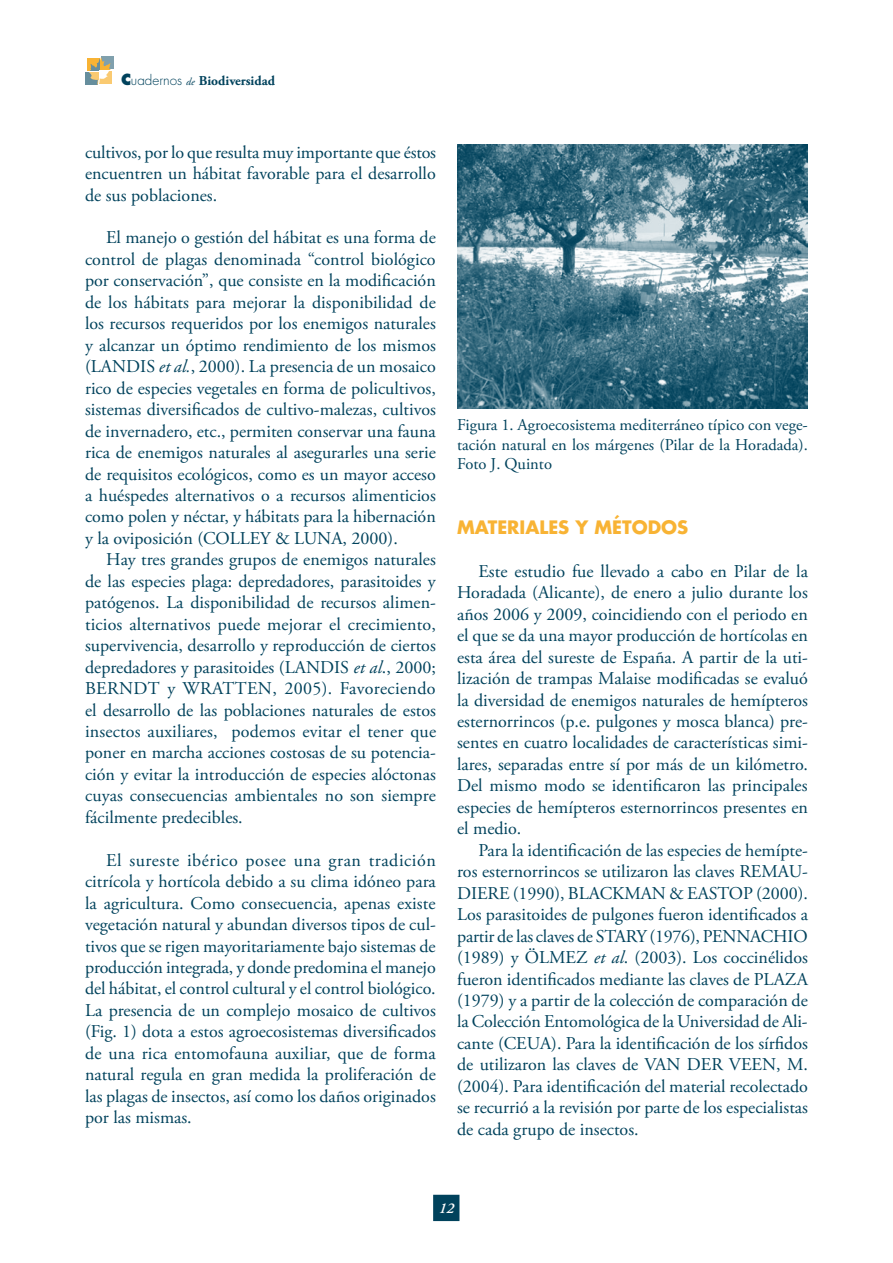
<style>
.page{position:relative;width:893px;height:1263px;background:#fff}
.page>*{position:absolute;margin:0;border:0;box-sizing:border-box;transform-origin:0 0}
.t1{font:18px/21.5px "Adobe Garamond Pro";color:#00425c;text-align:justify}
.t2{font:700 18px "Futura";color:#f8b334}
.t3{font:16.5px/19.8px "Adobe Garamond Pro";letter-spacing:-.005em;color:#00425c;text-align:justify}
.t4{font:italic 600 15px "Adobe Garamond Pro";color:#fff}
.t5{font:700 13.5px "Adobe Garamond Pro";color:#00425c}
.s1{font-family:"Futura";font-weight:800;font-size:15px}
.s2{font-family:"Futura";font-weight:300}
.s3{font-weight:400;font-style:italic;font-size:10.5px}
.s4{font-style:italic}
</style>
<div class="page">
<div style="left:87px;top:58px;width:13px;height:13px;background:#f8b334"></div>
<div style="left:101px;top:57px;width:13px;height:12px;background:#80a0ad"></div>
<div style="left:85px;top:72px;width:13px;height:13px;background:#668e9d"></div>
<div style="left:100px;top:71px;width:12px;height:12px;background:#faca71"></div>
<svg style="left:89px;top:57px;width:22px;height:28px"></svg>
<div style="left:433px;top:1195px;width:26px;height:26px;background:#00425c"></div>
<img style="left:457px;top:145px;width:351px;height:263px">
<p class="t5" style="left:121px;top:73px;width:155px"><span class="s1">C</span><span class="s2">uadernos</span> <span class="s3">de</span> Biodiversidad</p>
<p class="t1" style="left:85px;top:142px;width:353px">cultivos, por lo que resulta muy importante que éstos encuentren un hábitat favorable para el desarrollo de sus poblaciones.</p>
<p class="t1" style="left:85px;top:228px;width:352px;text-indent:21px">El manejo o gestión del hábitat es una forma de control de plagas denominada “control biológico por conservación”, que consiste en la modificación de los hábitats para mejorar la disponibilidad de los recursos requeridos por los enemigos naturales y alcanzar un óptimo rendimiento de los mismos (LANDIS <span class="s4">et al.</span>, 2000). La presencia de un mosaico rico de especies vegetales en forma de policultivos, sistemas diversificados de cultivo-malezas, cultivos de invernadero, etc., permiten conservar una fauna rica de enemigos naturales al asegurarles una serie de requisitos ecológicos, como es un mayor acceso a huéspedes alternativos o a recursos alimenticios como polen y néctar, y hábitats para la hibernación y la oviposición (COLLEY &amp; LUNA, 2000).</p>
<p class="t1" style="left:85px;top:549px;width:353px;text-indent:21px">Hay tres grandes grupos de enemigos naturales de las especies plaga: depredadores, parasitoides y patógenos. La disponibilidad de recursos alimen&shy;ticios alternativos puede mejorar el crecimiento, supervivencia, desarrollo y reproducción de ciertos depredadores y parasitoides (LANDIS <span class="s4">et al</span>., 2000; BERNDT y WRATTEN, 2005). Favoreciendo el desarrollo de las poblaciones naturales de estos insectos auxiliares, podemos evitar el tener que poner en marcha acciones costosas de su potencia&shy;ción y evitar la introducción de especies alóctonas cuyas consecuencias ambientales no son siempre fácilmente predecibles.</p>
<p class="t1" style="left:85px;top:850px;width:352px;text-indent:21px">El sureste ibérico posee una gran tradición citrícola y hortícola debido a su clima idóneo para la agricultura. Como consecuencia, apenas existe vegetación natural y abundan diversos tipos de cul&shy;tivos que se rigen mayoritariamente bajo sistemas de producción integrada, y donde predomina el manejo del hábitat, el control cultural y el control biológico.<br>La presencia de un complejo mosaico de cultivos (Fig. 1) dota a estos agroecosistemas diversificados de una rica entomofauna auxiliar, que de forma natural regula en gran medida la proliferación de las plagas de insectos, así como los daños originados por las mismas.</p>
<p class="t3" style="left:457px;top:415px;width:352px">Figura 1. Agroecosistema mediterráneo típico con vege&shy;tación natural en los márgenes (Pilar de la Horadada).<br>Foto J. Quinto</p>
<p class="t2" style="left:457px;top:515px;width:233px">MATERIALES Y MÉTODOS</p>
<p class="t1" style="left:457px;top:561px;width:353px;text-indent:21px">Este estudio fue llevado a cabo en Pilar de la Horadada (Alicante), de enero a julio durante los años 2006 y 2009, coincidiendo con el periodo en el que se da una mayor producción de hortícolas en esta área del sureste de España. A partir de la uti&shy;lización de trampas Malaise modificadas se evaluó la diversidad de enemigos naturales de hemípteros esternorrincos (p.e. pulgones y mosca blanca) pre&shy;sentes en cuatro localidades de características simi&shy;lares, separadas entre sí por más de un kilómetro.<br>Del mismo modo se identificaron las principales especies de hemípteros esternorrincos presentes en el medio.</p>
<p class="t1" style="left:457px;top:840px;width:352px;text-indent:21px">Para la identificación de las especies de hemípte&shy;ros esternorrincos se utilizaron las claves REMAU-DIERE (1990), BLACKMAN &amp; EASTOP (2000).<br>Los parasitoides de pulgones fueron identificados a partir de las claves de STARY (1976), PENNACHIO (1989) y ÖLMEZ <span class="s4">et al</span>. (2003). Los coccinélidos fueron identificados mediante las claves de PLAZA (1979) y a partir de la colección de comparación de la Colección Entomológica de la Universidad de Ali&shy;cante (CEUA). Para la identificación de los sírfidos de utilizaron las claves de VAN DER VEEN, M. (2004). Para identificación del material recolectado se recurrió a la revisión por parte de los especialistas de cada grupo de insectos.</p>
<p class="t4" style="left:439px;top:1200px;width:17px">12</p>
</div>
